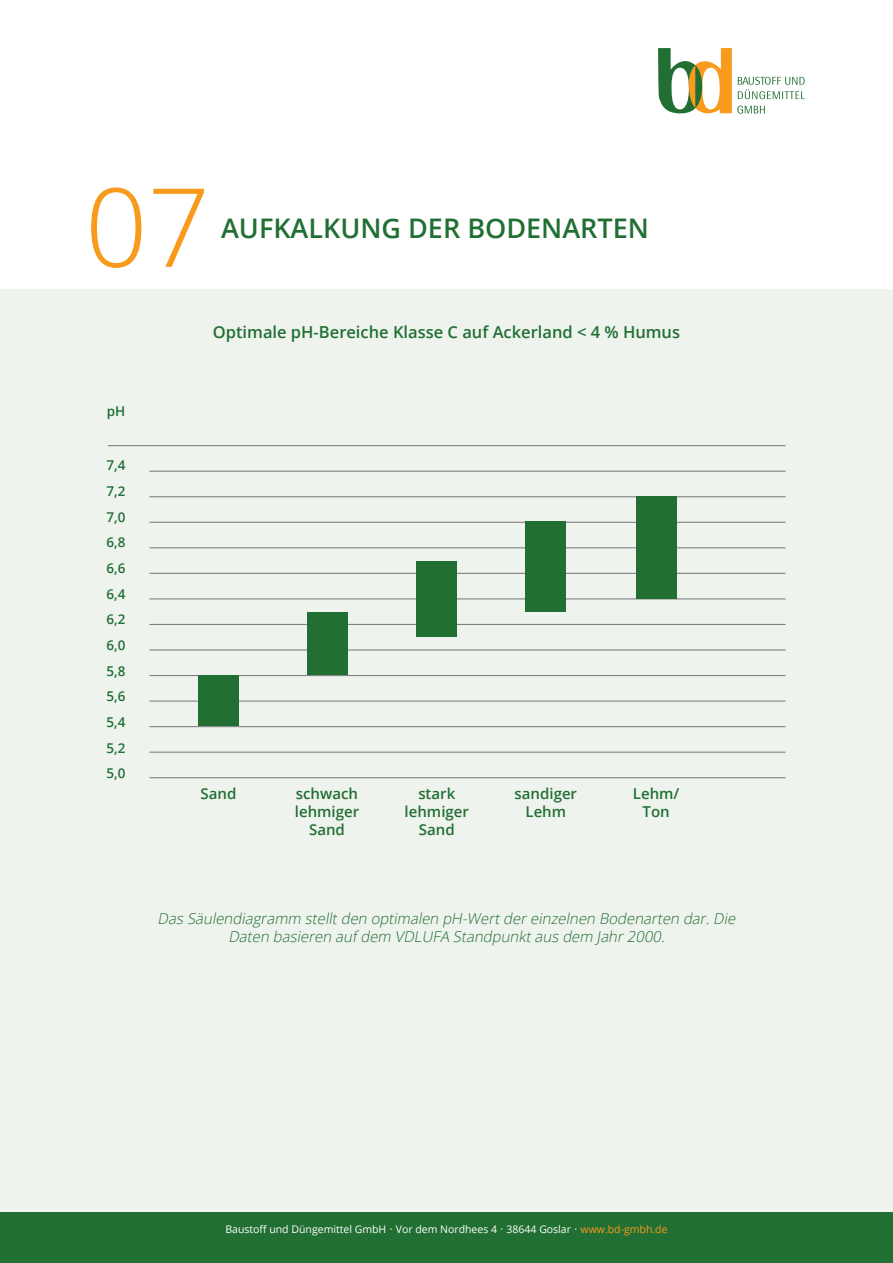
<style>
.page{position:relative;width:893px;height:1263px;background:#fff}
.page>*{position:absolute;margin:0;border:0;box-sizing:border-box;transform-origin:0 0}
.t1{font:300 109.35px "Open Sans";color:#f89a1c}
.t2{font:600 27px "Open Sans";color:#216f33}
.t3{font:600 16.5px "Open Sans";color:#216f33}
.t4{font:italic 300 15px/18px "Open Sans";color:#216f33;text-align:center}
.t5{font:600 15px/18px "Open Sans";color:#216f33;text-align:center}
.t6{font:600 13.5px/25.7px "Open Sans";color:#216f33;text-align:justify}
.t7{font:10.5px "Open Sans";color:#fff}
.s1{font-weight:300;color:#bdcbb8}
.s2{color:#f89a1c}
</style>
<div class="page">
<div style="left:0;top:289px;width:893px;height:931px;background:#eff3ee"></div>
<svg style="left:658px;top:48px;width:147px;height:66px"></svg>
<div style="left:0;top:1213px;width:893px;height:50px;background:#216f33"></div>
<hr style="left:108px;top:445px;width:678px;height:1px;background:#808285">
<hr style="left:149px;top:471px;width:637px;height:1px;background:#808285">
<hr style="left:149px;top:496px;width:637px;height:1px;background:#808285">
<hr style="left:149px;top:522px;width:637px;height:1px;background:#808285">
<hr style="left:149px;top:547px;width:637px;height:1px;background:#808285">
<hr style="left:149px;top:573px;width:637px;height:1px;background:#808285">
<hr style="left:149px;top:598px;width:637px;height:1px;background:#808285">
<hr style="left:149px;top:624px;width:637px;height:1px;background:#808285">
<hr style="left:149px;top:649px;width:637px;height:1px;background:#808285">
<hr style="left:149px;top:675px;width:637px;height:1px;background:#808285">
<hr style="left:149px;top:700px;width:637px;height:2px;background:#808285">
<hr style="left:149px;top:726px;width:637px;height:1px;background:#808285">
<hr style="left:149px;top:752px;width:637px;height:1px;background:#808285">
<hr style="left:149px;top:777px;width:637px;height:1px;background:#808285">
<div style="left:198px;top:676px;width:41px;height:50px;background:#216f33"></div>
<div style="left:526px;top:522px;width:40px;height:90px;background:#216f33"></div>
<div style="left:636px;top:496px;width:40px;height:102px;background:#216f33"></div>
<div style="left:307px;top:612px;width:41px;height:63px;background:#216f33"></div>
<div style="left:416px;top:561px;width:41px;height:75px;background:#216f33"></div>
<h1 class="t1" style="left:85px;top:152px;width:126px">07</h1>
<h2 class="t2" style="left:221px;top:209px;width:429px">Aufkalkung der Bodenarten</h2>
<p class="t3" style="left:213px;top:321px;width:469px">Optimale pH-Bereiche Klasse C auf Ackerland &lt; 4 % Humus</p>
<p class="t6" style="left:107px;top:398px;width:20px">pH</p>
<p class="t6" style="left:106px;top:452px;width:21px">7,4<br>7,2<br>7,0<br>6,8<br>6,6<br>6,4<br>6,2<br>6,0<br>5,8<br>5,6<br>5,4<br>5,2<br>5,0</p>
<p class="t5" style="left:201px;top:784px;width:37px">Sand</p>
<p class="t5" style="left:295px;top:784px;width:66px">schwach lehmiger<br>Sand</p>
<p class="t5" style="left:405px;top:784px;width:66px">stark lehmiger<br>Sand</p>
<p class="t5" style="left:515px;top:784px;width:64px">sandiger<br>Lehm</p>
<p class="t5" style="left:633px;top:784px;width:48px">Lehm/<br>Ton</p>
<p class="t4" style="left:158px;top:909px;width:583px">Das Säulendiagramm stelltden optimalen pH-Wertdereinzelnen Bodenarten dar.Die<br>Daten basieren auf dem VDLUFA Standpunktaus dem Jahr2000.</p>
<p class="t7" style="left:225px;top:1222px;width:444px">Baustoff und Düngemittel GmbH <span class="s1">•</span> Vor dem Nordhees 4 <span class="s1">•</span> 38644 Goslar <span class="s1">•</span> <span class="s2">www.bd-gmbh.de</span></p>
</div>
